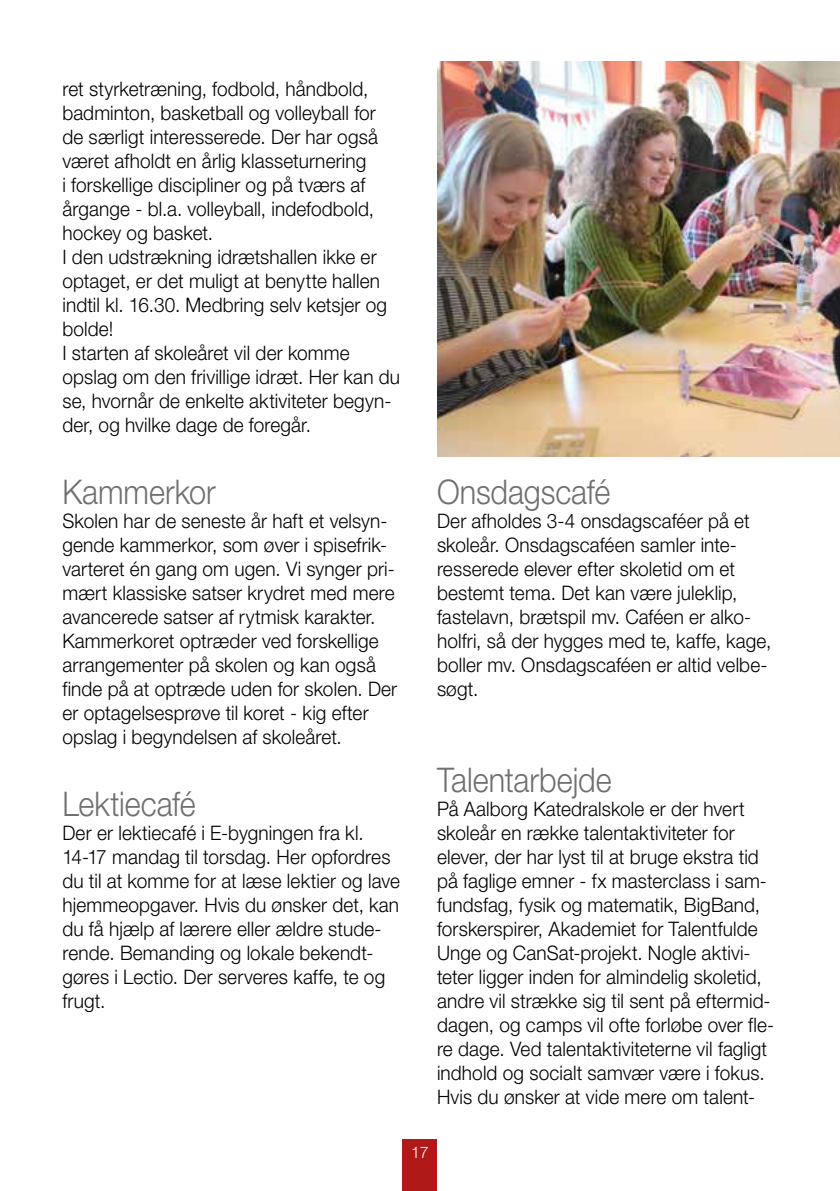
<style>
.page{position:relative;width:840px;height:1191px;background:#fff}
.page>*{position:absolute;margin:0;border:0;box-sizing:border-box;transform-origin:0 0}
.t1{font:300 34px "Helvetica Neue LT Std";letter-spacing:-.005em;color:#706f6f;scale:.9 1}
.t2{font:300 20px/24px "Helvetica Neue LT Std";letter-spacing:.005em;color:#000;scale:.95 1}
.t3{font:300 16px "Helvetica Neue LT Std";color:#fff}
</style>
<div class="page">
<img style="left:437px;top:62px;width:402px;height:394px">
<div style="left:403px;top:1140px;width:34px;height:51px;background:#b11918"></div>
<p class="t2" style="left:62px;top:76px;width:357px">ret styrketræning, fodbold, håndbold, badminton, basketball og volleyball for de særligt interesserede. Der har også været afholdt en årlig klasseturnering<br>i forskellige discipliner og på tværs af årgange - bl.a. volleyball, indefodbold, hockey og basket.<br>I den udstrækning idrætshallen ikke er optaget, er det muligt at benytte hallen indtil kl. 16.30. Medbring selv ketsjer og bolde!<br>I starten af skoleåret vil der komme opslag om den frivillige idræt. Her kan du se, hvornår de enkelte aktiviteter begyn&shy;der, og hvilke dage de foregår.</p>
<h1 class="t1" style="left:62px;top:471px;width:172px">Kammerkor</h1>
<p class="t2" style="left:62px;top:508px;width:354px">Skolen har de seneste år haft et velsyn&shy;gende kammerkor, som øver i spisefrik&shy;varteret én gang om ugen. Vi synger pri&shy;mært klassiske satser krydret med mere avancerede satser af rytmisk karakter.<br>Kammerkoret optræder ved forskellige arrangementer på skolen og kan også finde på at optræde uden for skolen. Der er optagelsesprøve til koret - kig efter opslag i begyndelsen af skoleåret.</p>
<h1 class="t1" style="left:62px;top:783px;width:149px">Lektiecafé</h1>
<p class="t2" style="left:62px;top:820px;width:356px">Der er lektiecafé i E-bygningen fra kl.<br>14-17 mandag til torsdag. Her opfordres du til at komme for at læse lektier og lave hjemmeopgaver. Hvis du ønsker det, kan du få hjælp af lærere eller ældre stude&shy;rende. Bemanding og lokale bekendt&shy;gøres i Lectio. Der serveres kaffe, te og frugt.</p>
<h1 class="t1" style="left:437px;top:471px;width:194px">Onsdagscafé</h1>
<p class="t2" style="left:437px;top:508px;width:353px">Der afholdes 3-4 onsdagscaféer på et skoleår. Onsdagscaféen samler inte&shy;resserede elever efter skoletid om et bestemt tema. Det kan være juleklip, fastelavn, brætspil mv. Caféen er alko&shy;holfri, så der hygges med te, kaffe, kage, boller mv. Onsdagscaféen er altid velbe&shy;søgt.</p>
<h1 class="t1" style="left:437px;top:759px;width:195px">Talentarbejde</h1>
<p class="t2" style="left:437px;top:796px;width:356px">På Aalborg Katedralskole er der hvert skoleår en række talentaktiviteter for elever, der har lyst til at bruge ekstra tid på faglige emner - fx masterclass i sam&shy;fundsfag, fysik og matematik, BigBand, forskerspirer, Akademiet for Talentfulde Unge og CanSat-projekt. Nogle aktivi&shy;teter ligger inden for almindelig skoletid, andre vil strække sig til sent på eftermid&shy;dagen, og camps vil ofte forløbe over fle&shy;re dage. Ved talentaktiviteterne vil fagligt indhold og socialt samvær være i fokus.<br>Hvis du ønsker at vide mere om talent-</p>
<p class="t3" style="left:411px;top:1142px;width:19px">17</p>
</div>
